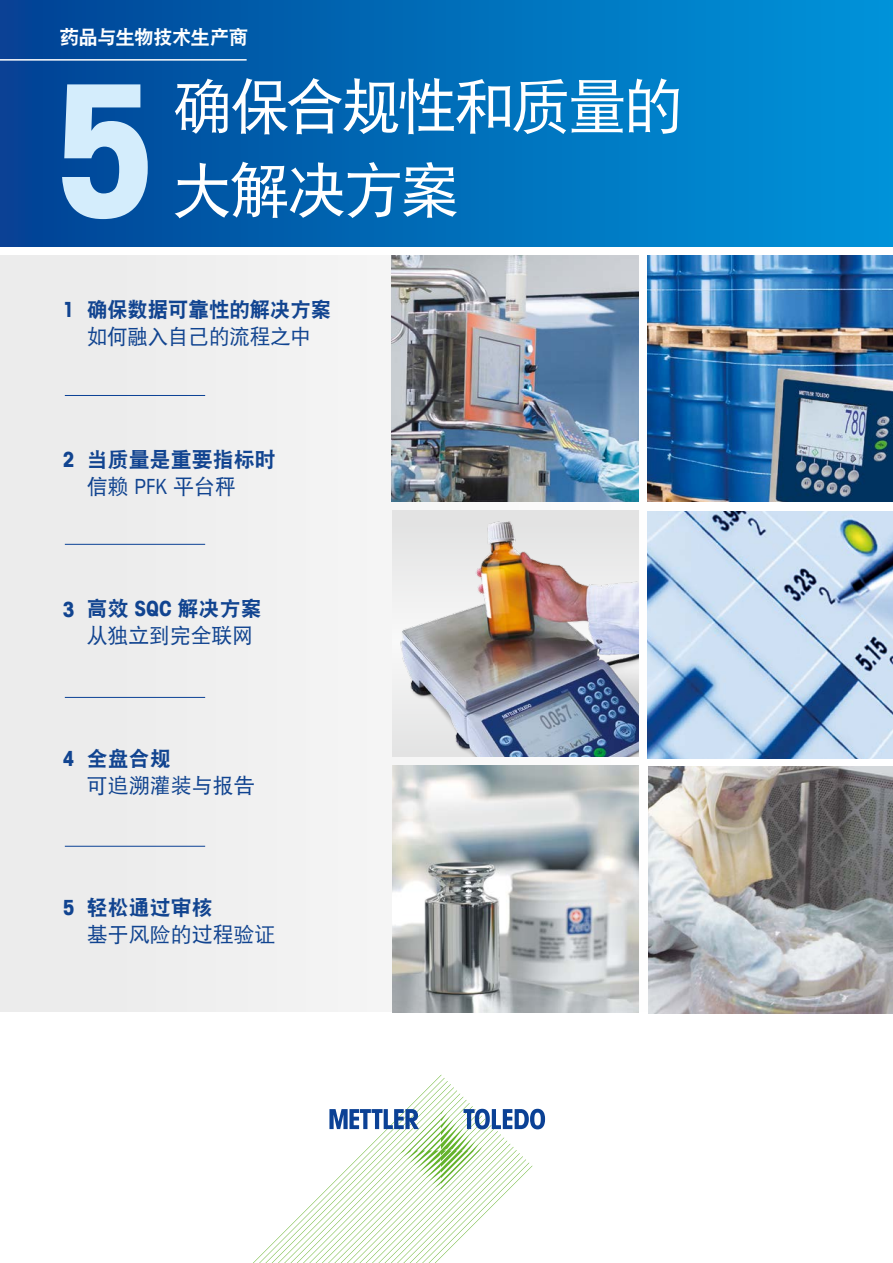
<style>
.page{position:relative;width:893px;height:1263px;background:#fff}
.page>*{position:absolute;margin:0;border:0;box-sizing:border-box;transform-origin:0 0}
.t1{font:700 condensed 183px "Avant Garde Com";color:#d4edfc}
.t2{font:60px "DFP Hei W5";letter-spacing:-.06em;color:#fff}
.t3{font:21px "DFP Hei W5";color:#114490}
.t4{font:21px "DFP Hei W9";color:#114490}
.t5{font:700 condensed 21px "Avant Garde Com";color:#114490}
.t6{font:19.5px "DFP Hei W9";letter-spacing:-.04em;color:#fff}
.s1{font-family:"Avant Garde Com";font-stretch:condensed}
.s2{font-family:"Avant Garde Com";font-weight:700;font-stretch:condensed}
</style>
<div class="page">
<div style="left:0;top:0;width:893px;height:247px;background:linear-gradient(to right,#014395,#0095db)"></div>
<hr style="left:0;top:59px;width:247px;height:2px;background:#fff">
<div style="left:0;top:255px;width:663px;height:757px;background:#ececec"></div>
<img style="left:392px;top:766px;width:247px;height:246px">
<hr style="left:65px;top:395px;width:140px;height:1px;background:#0b4195">
<hr style="left:65px;top:846px;width:140px;height:1px;background:#0b4195">
<hr style="left:65px;top:697px;width:140px;height:1px;background:#0b4195">
<hr style="left:65px;top:544px;width:140px;height:1px;background:#0b4195">
<svg style="left:253px;top:1075px;width:292px;height:188px"></svg>
<img style="left:392px;top:521px;width:247px;height:236px">
<img style="left:647px;top:255px;width:246px;height:247px">
<img style="left:391px;top:255px;width:248px;height:247px">
<img style="left:647px;top:511px;width:246px;height:247px">
<img style="left:649px;top:766px;width:244px;height:247px">
<p class="t6" style="left:60px;top:27px;width:190px">药品与生物技术生产商</p>
<h1 class="t1" style="left:53px;top:34px;width:103px">5</h1>
<h2 class="t2" style="left:173px;top:74px;width:512px">确保合规性和质量的</h2>
<h2 class="t2" style="left:173px;top:158px;width:289px">大解决方案</h2>
<p class="t5" style="left:63px;top:296px;width:13px">1</p>
<p class="t4" style="left:87px;top:298px;width:246px">确保数据可靠性的解决方案</p>
<p class="t3" style="left:87px;top:325px;width:226px">如何融入自己的流程之中</p>
<p class="t5" style="left:63px;top:446px;width:13px">2</p>
<p class="t4" style="left:87px;top:448px;width:191px">当质量是重要指标时</p>
<p class="t3" style="left:87px;top:475px;width:151px">信赖 <span class="s1">PFK</span> 平台秤</p>
<p class="t5" style="left:63px;top:596px;width:13px">3</p>
<p class="t4" style="left:87px;top:597px;width:177px">高效 <span class="s2">SQC</span> 解决方案</p>
<p class="t3" style="left:87px;top:624px;width:168px">从独立到完全联网</p>
<p class="t5" style="left:63px;top:745px;width:13px">4</p>
<p class="t4" style="left:87px;top:747px;width:86px">全盘合规</p>
<p class="t3" style="left:87px;top:774px;width:170px">可追溯灌装与报告</p>
<p class="t5" style="left:63px;top:894px;width:13px">5</p>
<p class="t4" style="left:87px;top:896px;width:128px">轻松通过审核</p>
<p class="t3" style="left:87px;top:923px;width:191px">基于风险的过程验证</p>
</div>
